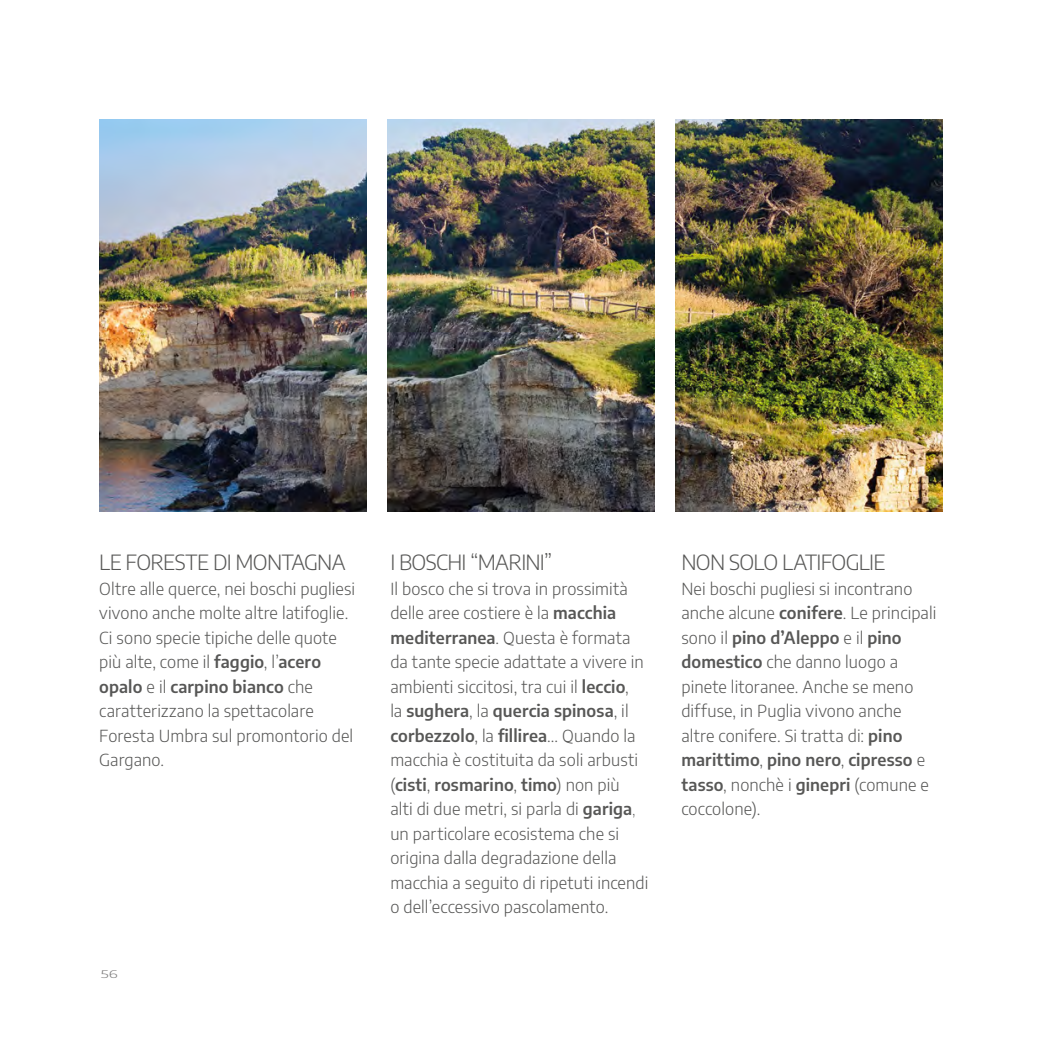
<style>
.page{position:relative;width:1042px;height:1042px;background:#fff}
.page>*{position:absolute;margin:0;border:0;box-sizing:border-box;transform-origin:0 0}
.t1{font:300 21px "Encode Sans";letter-spacing:-.035em;color:#575756}
.t2{font:300 16.62px/24.5px "Encode Sans";letter-spacing:.01em;color:#575756}
.t3{font:300 10.5px "Encode Sans";color:#7c7b7b;scale:1.5 1}
.s1{font-weight:600}
.s2{font-weight:200}
</style>
<div class="page">
<img style="left:99px;top:119px;width:844px;height:392px">
<div style="left:367px;top:112px;width:20px;height:417px;background:#fff"></div>
<div style="left:655px;top:112px;width:20px;height:417px;background:#fff"></div>
<p class="t1" style="left:99px;top:548px;width:248px">LE FORESTE DI MONTAGNA</p>
<p class="t2" style="left:99px;top:576px;width:257px">Oltre alle querce, nei boschi pugliesi vivono anche molte altre latifoglie.<br>Ci sono specie tipiche delle quote più alte, come il <span class="s1">faggio</span>, l’<span class="s1">acero opalo</span> e il <span class="s1">carpino bianco</span> che caratterizzano la spettacolare<br>Foresta Umbra sul promontorio del<br>Gargano.</p>
<p class="t3" style="left:101px;top:966px;width:13px">56</p>
<p class="t1" style="left:390px;top:548px;width:163px">I BOSCHI “MARINI”</p>
<p class="t2" style="left:390px;top:576px;width:260px">Il bosco che si trova in prossimità delle aree costiere è la <span class="s1">macchia mediterranea</span>. Questa è formata da tante specie adattate a vivere in ambienti siccitosi, tra cui il <span class="s1">leccio</span>,<br>la <span class="s1">sughera</span>, la <span class="s1">quercia spinosa</span>, il <span class="s1">corbezzolo</span>, la <span class="s1">fillirea</span>... Quando la macchia è costituita da soli arbusti (<span class="s1">cisti</span>, <span class="s1">rosmarino</span>, <span class="s1">timo</span>) non più<br>alti di due metri, si parla di <span class="s1">gariga</span><span class="s2">, </span>un particolare ecosistema che si origina dalla degradazione della macchia a seguito di ripetuti incendi o dell’eccessivo pascolamento.</p>
<p class="t1" style="left:681px;top:548px;width:206px">NON SOLO LATIFOGLIE</p>
<p class="t2" style="left:681px;top:576px;width:256px">Nei boschi pugliesi si incontrano anche alcune <span class="s1">conifere</span>. Le principali sono il <span class="s1">pino d’Aleppo</span> e il <span class="s1">pino domestico</span> che danno luogo a pinete litoranee. Anche se meno diffuse, in Puglia vivono anche altre conifere. Si tratta di: <span class="s1">pino marittimo</span>, <span class="s1">pino nero</span>, <span class="s1">cipresso</span> e <span class="s1">tasso</span>, nonchè i <span class="s1">ginepri</span> (comune e coccolone).</p>
</div>
